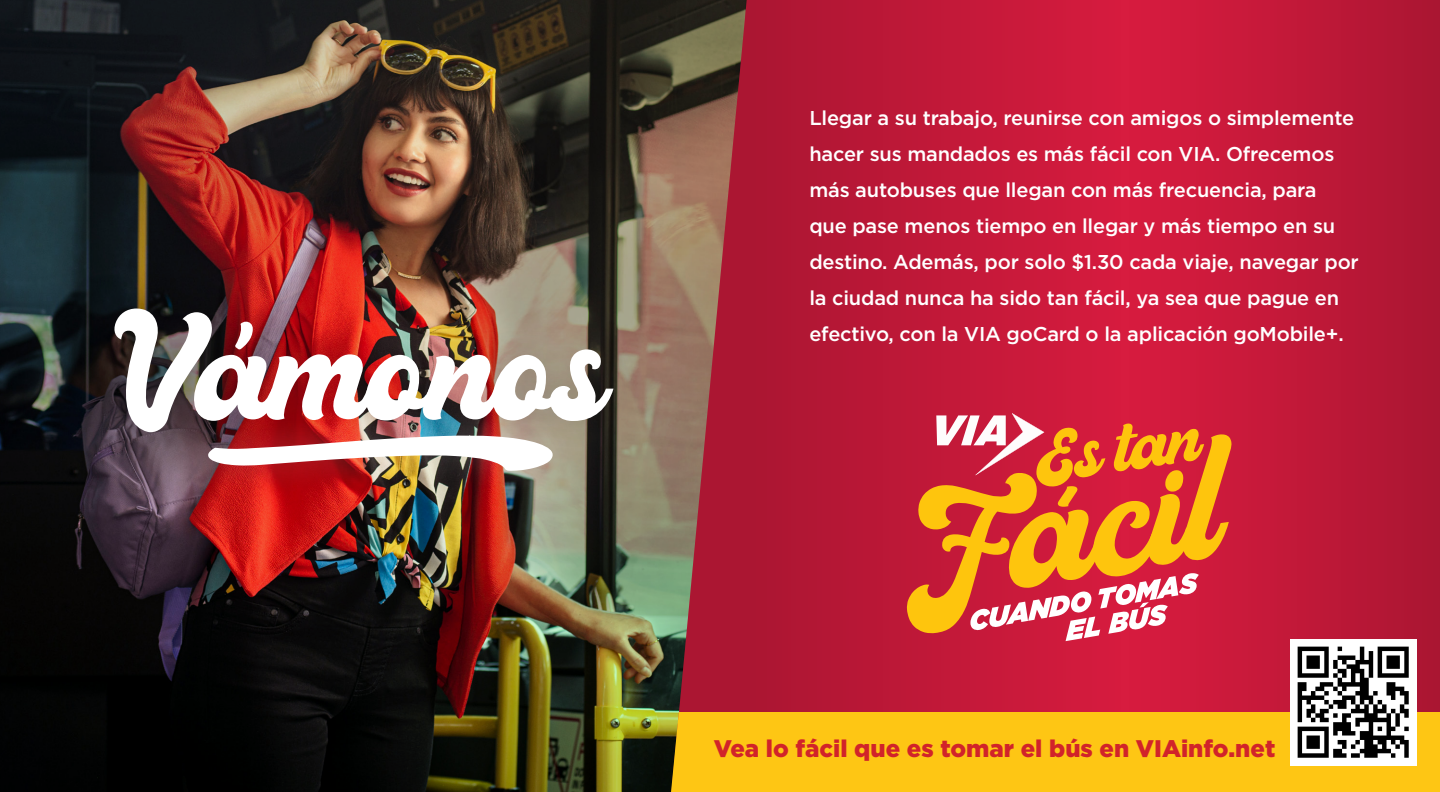
<style>
.page{position:relative;width:1440px;height:792px;background:#fff}
.page>*{position:absolute;margin:0;border:0;box-sizing:border-box;transform-origin:0 0}
.t1{font:155.6px "Ramdone";color:#fff}
.t2{font:900 24px "Gotham";color:#d1232a}
.t3{font:500 20px/36px "Gotham";letter-spacing:-.01em;color:#fff}
</style>
<div class="page">
<img style="left:0;top:0;width:671px;height:792px">
<div style="left:83px;top:276px;width:561px;height:189px;background:#231f20;opacity:.15"></div>
<svg style="left:671px;top:0;width:769px;height:712px;background:#ba1d39"></svg>
<svg style="left:907px;top:413px;width:325px;height:228px;background:#df5f3c"></svg>
<div style="left:671px;top:712px;width:769px;height:80px;background:#fec614"></div>
<div style="left:177px;top:402px;width:407px;height:102px;background:#fff;opacity:.15"></div>
<img style="left:208px;top:435px;width:346px;height:36px">
<img style="left:1290px;top:640px;width:126px;height:126px">
<p class="t1" style="left:115px;top:285px;width:493px">Vámonos</p>
<p class="t3" style="left:809px;top:99px;width:551px">Llegar a su trabajo, reunirse con amigos o simplemente hacer sus mandados es más fácil con VIA. Ofrecemos más autobuses que llegan con más frecuencia, para que pase menos tiempo en llegar y más tiempo en su destino. Además, por solo $1.30 cada viaje, navegar por la ciudad nunca ha sido tan fácil, ya sea que pague en efectivo, con la VIA goCard o la aplicación goMobile+.</p>
<p class="t2" style="left:714px;top:735px;width:563px">Vea lo fácil que es tomar el bús en VIAinfo.net</p>
</div>
